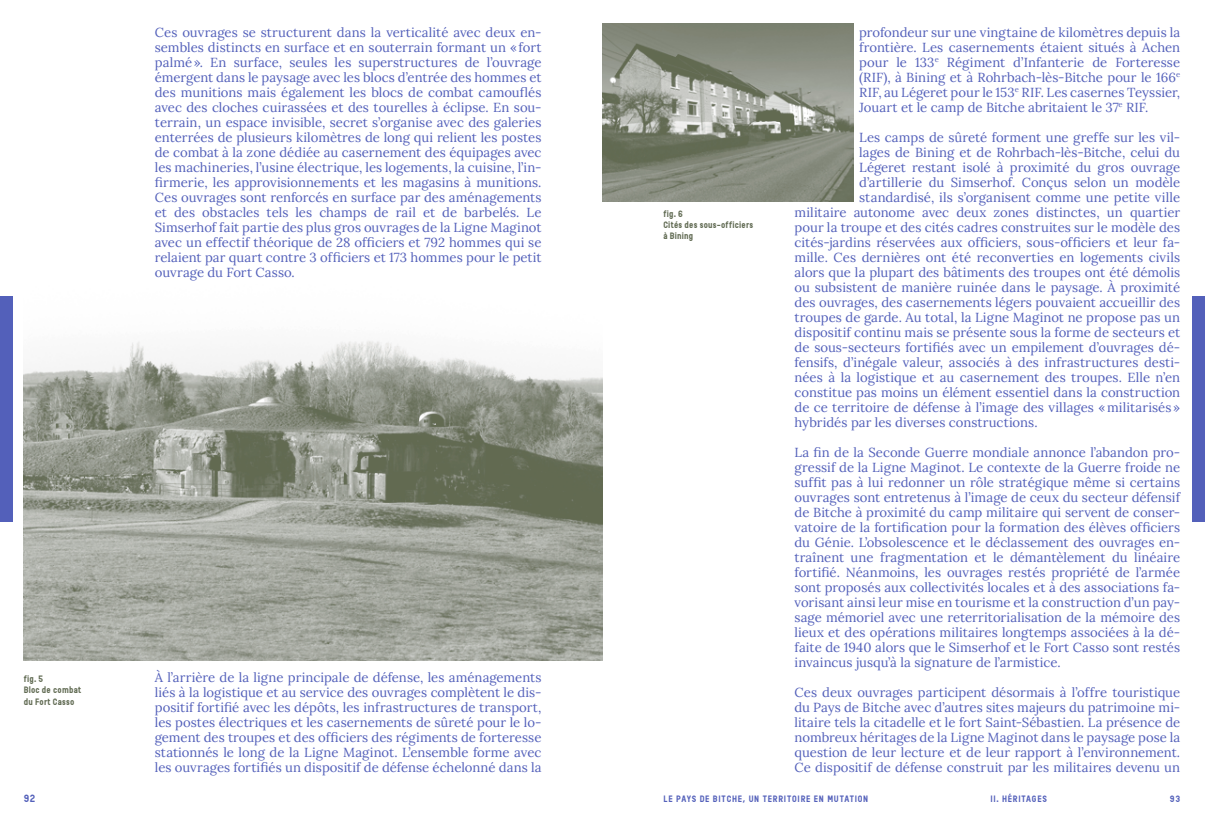
<style>
.page{position:relative;width:1205px;height:833px;background:#fff}
.page>*{position:absolute;margin:0;border:0;box-sizing:border-box;transform-origin:0 0}
.t1{font:13.12px/15px "Lora";color:#5360ba;text-align:justify}
.t2{font:700 10px "Reglito";color:#5360ba}
.t3{font:700 8.75px/11.2px "Reglito";letter-spacing:.025em;color:#606a52}
.t4{font:700 8.75px "Reglito";letter-spacing:.085em;color:#5360ba}
</style>
<div class="page">
<div style="left:1192px;top:297px;width:13px;height:225px;background:#5360ba"></div>
<div style="left:0;top:297px;width:12px;height:225px;background:#5360ba"></div>
<img style="left:24px;top:340px;width:579px;height:320px">
<img style="left:602px;top:24px;width:252px;height:178px">
<p class="t1" style="left:155px;top:24px;width:388px">Ces ouvrages se structurent dans la verticalité avec deux en&shy;sembles distincts en surface et en souterrain formant un «fort palmé». En surface, seules les superstructures de l’ouvrage émergent dans le paysage avec les blocs d’entrée des hommes et des munitions mais également les blocs de combat camouflés avec des cloches cuirassées et des tourelles à éclipse. En sou&shy;terrain, un espace invisible, secret s’organise avec des galeries enterrées de plusieurs kilomètres de long qui relient les postes de combat à la zone dédiée au casernement des équipages avec les machineries, l’usine électrique, les logements, la cuisine, l’in&shy;firmerie, les approvisionnements et les magasins à munitions.<br>Ces ouvrages sont renforcés en surface par des aménagements et des obstacles tels les champs de rail et de barbelés. Le Simserhof fait partie des plus gros ouvrages de la Ligne Maginot avec un effectif théorique de 28 officiers et 792 hommes qui se relaient par quart contre 3 officiers et 173 hommes pour le petit ouvrage du Fort Casso.</p>
<p class="t3" style="left:24px;top:673px;width:59px">fig. 5<br>Bloc de combat du Fort Casso</p>
<p class="t1" style="left:155px;top:669px;width:388px">À l’arrière de la ligne principale de défense, les aménagements liés à la logistique et au service des ouvrages complètent le dis&shy;positif fortifié avec les dépôts, les infrastructures de transport, les postes électriques et les casernements de sûreté pour le lo&shy;gement des troupes et des officiers des régiments de forteresse stationnés le long de la Ligne Maginot. L’ensemble forme avec les ouvrages fortifiés un dispositif de défense échelonné dans la</p>
<p class="t3" style="left:663px;top:208px;width:91px">fig. 6<br>Cités des sous-officiers à Bining</p>
<p class="t1" style="left:859px;top:24px;width:322px">profondeur sur une vingtaine de kilomètres depuis la frontière. Les casernements étaient situés à Achen pour le 133<sup>e</sup> Régiment d’Infanterie de Forteresse (RIF), à Bining et à Rohrbach-lès-Bitche pour le 166<sup>e </sup>RIF, au Légeret pour le 153<sup>e</sup> RIF. Les casernes Teyssier, Jouart et le camp de Bitche abritaient le 37<sup>e</sup> RIF.</p>
<p class="t1" style="left:859px;top:129px;width:322px">Les camps de sûreté forment une greffe sur les vil-</p>
<p class="t1" style="left:859px;top:144px;width:322px">lages de Bining et de Rohrbach-lès-Bitche, celui du</p>
<p class="t1" style="left:859px;top:159px;width:322px">Légeret restant isolé à proximité du gros ouvrage</p>
<p class="t1" style="left:859px;top:174px;width:322px">d’artillerie du Simserhof. Conçus selon un modèle</p>
<p class="t1" style="left:859px;top:189px;width:322px">standardisé, ils s’organisent comme une petite ville</p>
<p class="t1" style="left:794px;top:204px;width:387px">militaire autonome avec deux zones distinctes, un quartier</p>
<p class="t1" style="left:794px;top:219px;width:387px">pour la troupe et des cités cadres construites sur le modèle des</p>
<p class="t1" style="left:794px;top:234px;width:387px">cités-jardins réservées aux officiers, sous-officiers et leur fa-</p>
<p class="t1" style="left:794px;top:249px;width:387px">mille. Ces dernières ont été reconverties en logements civils</p>
<p class="t1" style="left:794px;top:264px;width:387px">alors que la plupart des bâtiments des troupes ont été démolis</p>
<p class="t1" style="left:794px;top:279px;width:387px">ou subsistent de manière ruinée dans le paysage. À proximité</p>
<p class="t1" style="left:794px;top:294px;width:387px">des ouvrages, des casernements légers pouvaient accueillir des</p>
<p class="t1" style="left:794px;top:309px;width:387px">troupes de garde. Au total, la Ligne Maginot ne propose pas un</p>
<p class="t1" style="left:794px;top:324px;width:387px">dispositif continu mais se présente sous la forme de secteurs et</p>
<p class="t1" style="left:794px;top:339px;width:387px">de sous-secteurs fortifiés avec un empilement d’ouvrages dé-</p>
<p class="t1" style="left:794px;top:354px;width:387px">fensifs, d’inégale valeur, associés à des infrastructures desti-</p>
<p class="t1" style="left:794px;top:369px;width:387px">nées à la logistique et au casernement des troupes. Elle n’en</p>
<p class="t1" style="left:794px;top:384px;width:387px">constitue pas moins un élément essentiel dans la construction</p>
<p class="t1" style="left:794px;top:399px;width:387px">de ce territoire de défense à l’image des villages «militarisés»</p>
<p class="t1" style="left:794px;top:414px;width:244px">hybridés par les diverses constructions.</p>
<p class="t1" style="left:794px;top:444px;width:387px">La fin de la Seconde Guerre mondiale annonce l’abandon pro&shy;gressif de la Ligne Maginot. Le contexte de la Guerre froide ne suffit pas à lui redonner un rôle stratégique même si certains ouvrages sont entretenus à l’image de ceux du secteur défensif de Bitche à proximité du camp militaire qui servent de conser&shy;vatoire de la fortification pour la formation des élèves officiers du Génie. L’obsolescence et le déclassement des ouvrages en&shy;traînent une fragmentation et le démantèlement du linéaire fortifié. Néanmoins, les ouvrages restés propriété de l’armée sont proposés aux collectivités locales et à des associations fa&shy;vorisant ainsi leur mise en tourisme et la construction d’un pay&shy;sage mémoriel avec une reterritorialisation de la mémoire des lieux et des opérations militaires longtemps associées à la dé&shy;faite de 1940 alors que le Simserhof et le Fort Casso sont restés invaincus jusqu’à la signature de l’armistice.</p>
<p class="t1" style="left:794px;top:684px;width:387px">Ces deux ouvrages participent désormais à l’offre touristique du Pays de Bitche avec d’autres sites majeurs du patrimoine mi&shy;litaire tels la citadelle et le fort Saint-Sébastien. La présence de nombreux héritages de la Ligne Maginot dans le paysage pose la question de leur lecture et de leur rapport à l’environnement.<br>Ce dispositif de défense construit par les militaires devenu un</p>
<p class="t2" style="left:24px;top:792px;width:13px">92</p>
<p class="t4" style="left:663px;top:793px;width:206px">LE PAYS DE BITCHE, UN TERRITOIRE EN MUTATION</p>
<p class="t4" style="left:990px;top:793px;width:58px">II. HÉRITAGES</p>
<p class="t4" style="left:1170px;top:793px;width:12px">93</p>
</div>
